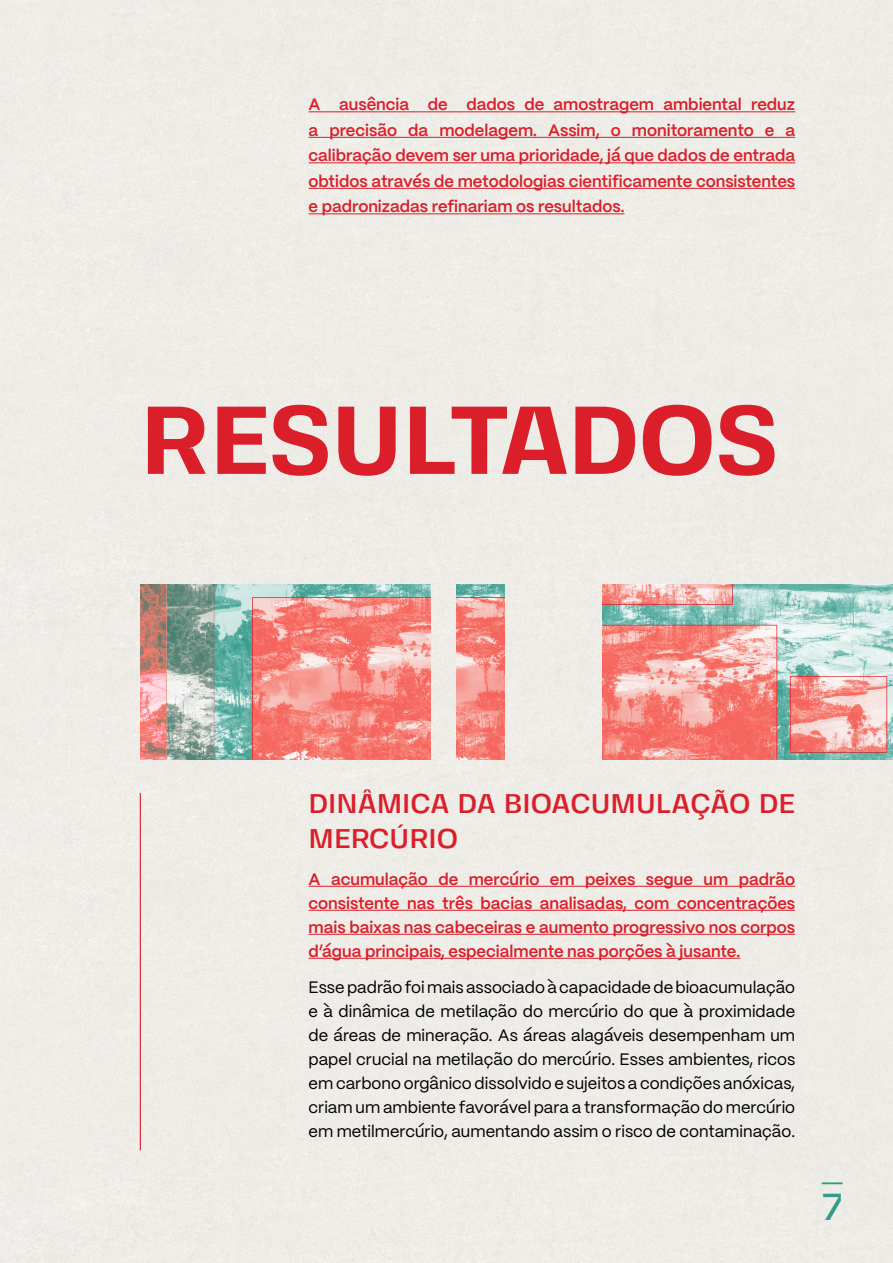
<style>
.page{position:relative;width:893px;height:1263px;background:#eeece7}
.page>*{position:absolute;margin:0;border:0;box-sizing:border-box;transform-origin:0 0}
.t1{font:700 96px "Fivo Sans Modern";color:#da1f2b}
.t2{font:500 37.5px "Fivo Sans Modern";color:#329b8c}
.t3{font:500 27px/34.5px "Fivo Sans Modern";color:#da1f2b}
.t4{font:600 16.5px/25.5px "PP Mori";color:#da1f2b;text-align:justify}
.t5{font:16.5px/24px "PP Mori";color:#000;text-align:justify}
</style>
<div class="page">
<hr style="left:822px;top:1182px;width:20px;height:2px;background:#329b8c">
<hr style="left:309px;top:111px;width:486px;height:1px;background:#da1f2b">
<hr style="left:309px;top:137px;width:486px;height:1px;background:#da1f2b">
<hr style="left:309px;top:162px;width:486px;height:1px;background:#da1f2b">
<hr style="left:309px;top:188px;width:486px;height:1px;background:#da1f2b">
<hr style="left:309px;top:213px;width:315px;height:1px;background:#da1f2b">
<hr style="left:140px;top:793px;width:1px;height:357px;background:#da1f2b">
<hr style="left:309px;top:886px;width:486px;height:1px;background:#da1f2b">
<hr style="left:309px;top:910px;width:486px;height:1px;background:#da1f2b">
<hr style="left:309px;top:934px;width:486px;height:1px;background:#da1f2b">
<hr style="left:309px;top:958px;width:431px;height:1px;background:#da1f2b">
<img style="left:140px;top:585px;width:291px;height:174px">
<img style="left:456px;top:585px;width:48px;height:174px">
<img style="left:602px;top:585px;width:290px;height:174px">
<p class="t4" style="left:309px;top:91px;width:488px">A ausência de dados de amostragem ambiental reduz a precisão da modelagem. Assim, o monitoramento e a calibração devem ser uma prioridade, já que dados de entrada obtidos através de metodologias cientificamente consistentes e padronizadas refinariam os resultados.</p>
<h1 class="t1" style="left:140px;top:382px;width:640px">RESULTADOS</h1>
<h3 class="t3" style="left:309px;top:786px;width:488px">DINÂMICA DA BIOACUMULAÇÃO DE<br>MERCÚRIO</h3>
<p class="t4" style="left:309px;top:866px;width:488px;line-height:24px">A acumulação de mercúrio em peixes segue um padrão consistente nas três bacias analisadas, com concentrações mais baixas nas cabeceiras e aumento progressivo nos corpos d’água principais, especialmente nas porções à jusante.</p>
<p class="t5" style="left:309px;top:975px;width:488px">Esse padrão foi mais associado à capacidade de bioacumulação e à dinâmica de metilação do mercúrio do que à proximidade de áreas de mineração. As áreas alagáveis desempenham um papel crucial na metilação do mercúrio. Esses ambientes, ricos em carbono orgânico dissolvido e sujeitos a condições anóxicas, criam um ambiente favorável para a transformação do mercúrio em metilmercúrio, aumentando assim o risco de contaminação.</p>
<h2 class="t2" style="left:822px;top:1184px;width:22px">7</h2>
</div>
